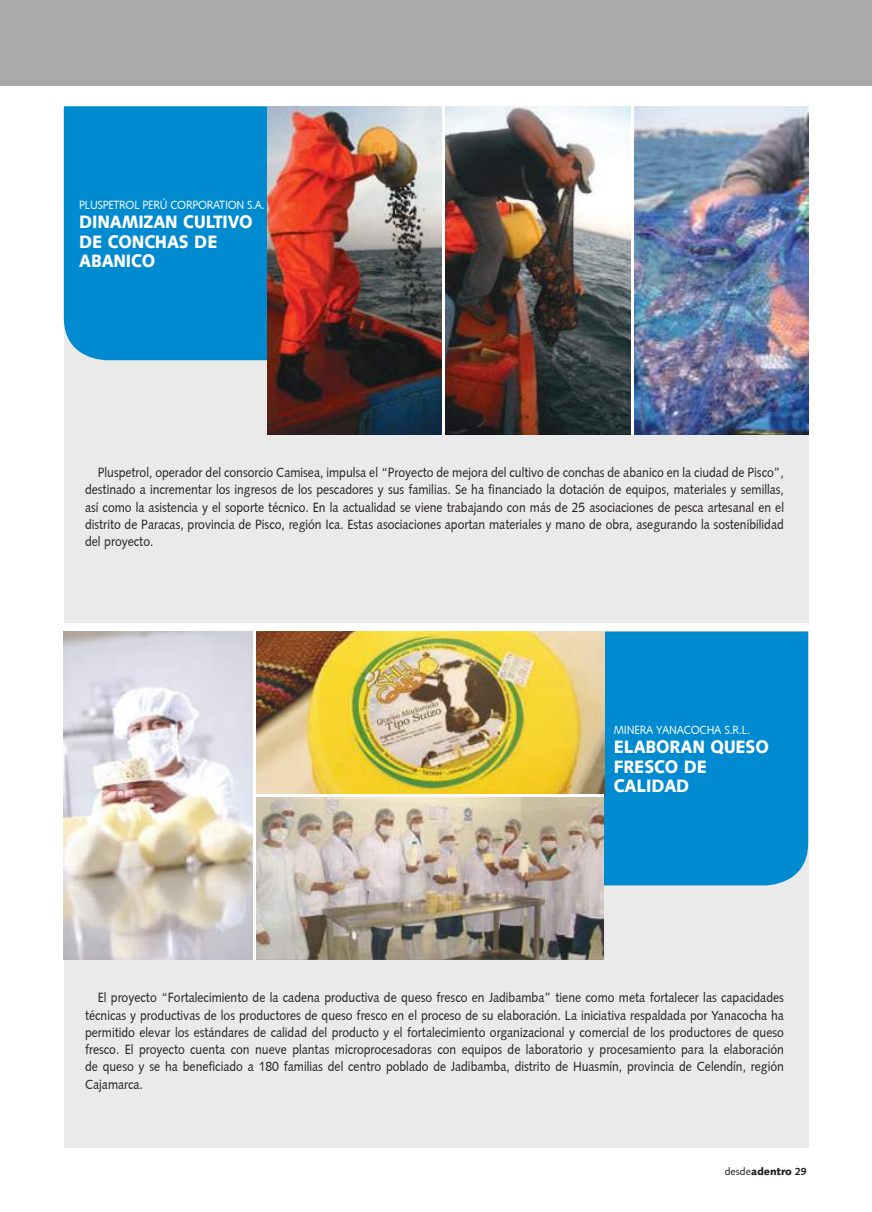
<style>
.page{position:relative;width:872px;height:1212px;background:#fff}
.page>*{position:absolute;margin:0;border:0;box-sizing:border-box;transform-origin:0 0}
.t1{font:900 18px "Syntax";letter-spacing:-.01em;color:#fff;scale:.9 1}
.t2{font:13.5px/17.2px "Syntax";color:#241f1f;text-align:justify;scale:.9 1}
.t3{font:12px "Syntax";letter-spacing:-.025em;color:#fff;scale:.9 1}
.t4{font:900 10.5px "Syntax";color:#241f1f}
.s1{font-weight:400}
.s2{font-weight:700}
</style>
<div class="page">
<div style="left:0;top:0;width:872px;height:85px;background:#aaaaac"></div>
<div style="left:64px;top:631px;width:744px;height:517px;background:#ebeaea"></div>
<div style="left:604px;top:631px;width:204px;height:254px;background:#008ad0"></div>
<img style="left:64px;top:631px;width:540px;height:329px">
<hr style="left:254px;top:631px;width:2px;height:329px;background:#fff">
<hr style="left:255px;top:794px;width:349px;height:3px;background:#fff">
<div style="left:64px;top:106px;width:744px;height:517px;background:#ebeaea"></div>
<div style="left:64px;top:106px;width:204px;height:254px;background:#008ad0"></div>
<img style="left:268px;top:106px;width:540px;height:329px">
<hr style="left:631px;top:106px;width:3px;height:329px;background:#fff">
<hr style="left:442px;top:106px;width:2px;height:329px;background:#fff">
<p class="t3" style="left:79px;top:197px;width:14px">Pluspetrol</p>
<p class="t3" style="left:143px;top:197px;width:14px">Perú</p>
<p class="t3" style="left:170px;top:197px;width:16px">Corporation</p>
<p class="t3" style="left:247px;top:197px;width:21px">S.A.</p>
<h1 class="t1" style="left:79px;top:211px;width:13px">DINAMIZAN</h1>
<h1 class="t1" style="left:183px;top:211px;width:12px">CULTIVO</h1>
<h1 class="t1" style="left:79px;top:231px;width:46px">DE CONCHAS</h1>
<h1 class="t1" style="left:194px;top:231px;width:13px">DE</h1>
<h1 class="t1" style="left:79px;top:250px;width:38px">ABANICO</h1>
<p class="t2" style="left:85px;top:464px;width:778px;text-indent:13px">Pluspetrol, operador del consorcio Camisea, impulsa el “Proyecto de mejora del cultivo de conchas de abanico en la ciudad de Pisco”, destinado a incrementar los ingresos de los pescadores y sus familias. Se ha financiado la dotación de equipos, materiales y semillas, así como la asistencia y el soporte técnico. En la actualidad se viene trabajando con más de 25 asociaciones de pesca artesanal en el distrito de Paracas, provincia de Pisco, región Ica. Estas asociaciones aportan materiales y mano de obra, asegurando la sostenibilidad del proyecto.</p>
<p class="t3" style="left:614px;top:722px;width:19px">Minera</p>
<p class="t3" style="left:656px;top:722px;width:16px">Yanacocha</p>
<p class="t3" style="left:724px;top:722px;width:30px">S.R.L.</p>
<h1 class="t1" style="left:614px;top:736px;width:61px">ELABORAN</h1>
<h1 class="t1" style="left:710px;top:736px;width:28px">QUESO</h1>
<h1 class="t1" style="left:614px;top:756px;width:24px">FRESCO</h1>
<h1 class="t1" style="left:683px;top:756px;width:13px">DE</h1>
<h1 class="t1" style="left:614px;top:775px;width:13px">CALIDAD</h1>
<p class="t2" style="left:85px;top:989px;width:778px;text-indent:13px">El proyecto “Fortalecimiento de la cadena productiva de queso fresco en Jadibamba” tiene como meta fortalecer las capacidades técnicas y productivas de los productores de queso fresco en el proceso de su elaboración. La iniciativa respaldada por Yanacocha ha permitido elevar los estándares de calidad del producto y el fortalecimiento organizacional y comercial de los productores de queso fresco. El proyecto cuenta con nueve plantas microprocesadoras con equipos de laboratorio y procesamiento para la elaboración de queso y se ha beneficiado a 180 familias del centro poblado de Jadibamba, distrito de Huasmín, provincia de Celendín, región Cajamarca.</p>
<p class="t4" style="left:724px;top:1165px;width:83px"><span class="s1">desde</span>adentro <span class="s2">29</span></p>
</div>
